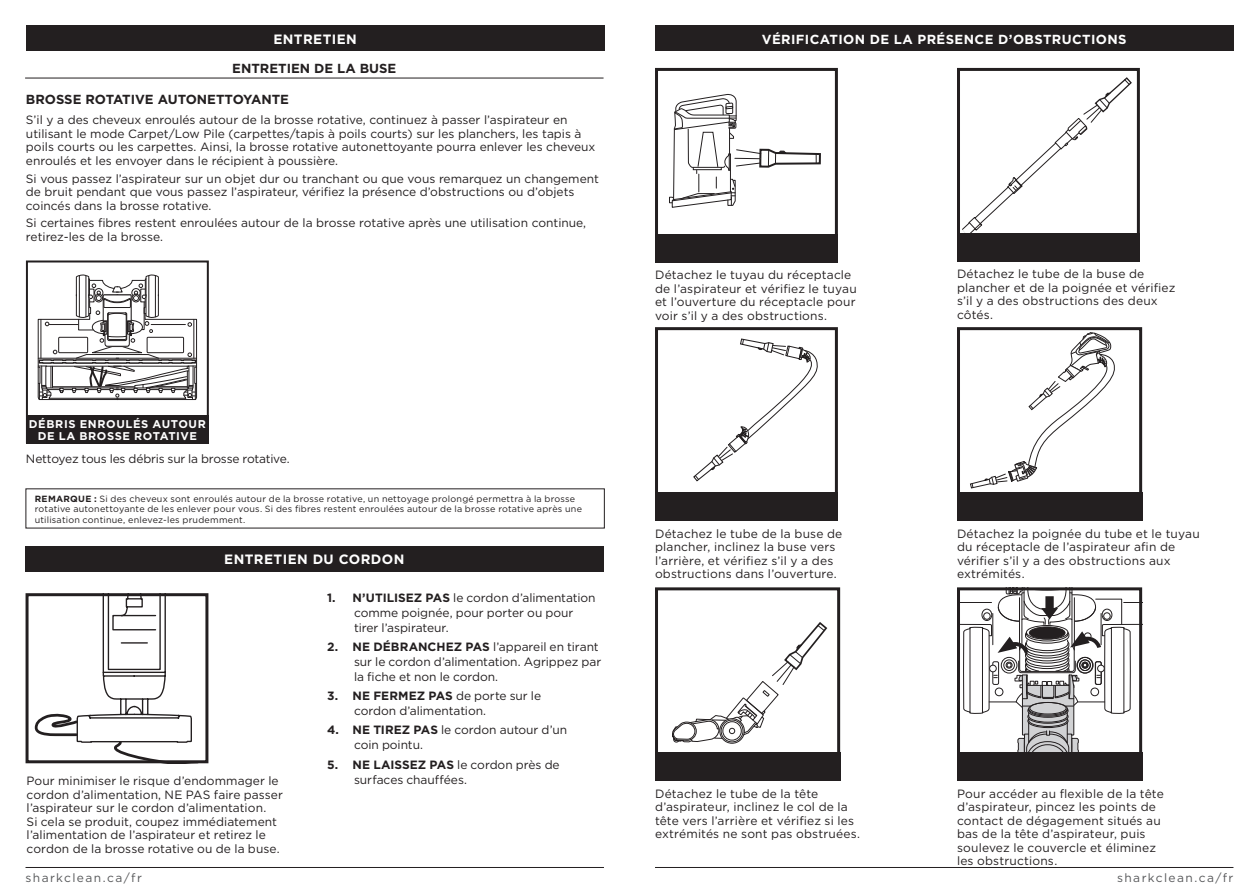
<style>
.page{position:relative;width:1259px;height:893px;background:#fff}
.page>*{position:absolute;margin:0;border:0;box-sizing:border-box;transform-origin:0 0}
.t1{font:700 13.5px "Gotham";letter-spacing:.03em;color:#fff}
.t2{font:700 13.2px "Gotham";color:#231f20}
.t3{font:700 13.2px "Gotham";letter-spacing:.03em;color:#fff}
.t4{font:12px/13.5px "Gotham";color:#231f20}
.t5{font:12px "Gotham";letter-spacing:-.02em;color:#231f20}
.t6{font:12px "Gotham";letter-spacing:.115em;color:#57585a}
.t7{font:700 11.25px/12px "Gotham";letter-spacing:.055em;color:#fff;text-align:center}
.t8{font:9px/10.5px "Gotham";letter-spacing:.025em;color:#231f20}
.s1{font-weight:700}
</style>
<div class="page">
<hr style="left:655px;top:867px;width:578px;height:1px;background:#231f20">
<hr style="left:26px;top:867px;width:578px;height:1px;background:#231f20">
<svg style="left:669px;top:94px;width:152px;height:114px"></svg>
<div style="left:655px;top:68px;width:183px;height:183px;border:3px solid #231f20"></div>
<div style="left:957px;top:68px;width:183px;height:183px;border:3px solid #231f20"></div>
<svg style="left:960px;top:76px;width:172px;height:157px"></svg>
<div style="left:26px;top:26px;width:578px;height:25px;background:#231f20"></div>
<svg style="left:37px;top:275px;width:160px;height:125px"></svg>
<div style="left:26px;top:260px;width:183px;height:183px;border:2px solid #231f20"></div>
<div style="left:26px;top:415px;width:183px;height:28px;background:#231f20"></div>
<hr style="left:25px;top:78px;width:578px;height:1px;background:#231f20">
<svg style="left:35px;top:597px;width:157px;height:162px"></svg>
<div style="left:26px;top:593px;width:182px;height:170px;border:3px solid #231f20"></div>
<div style="left:25px;top:546px;width:578px;height:26px;background:#231f20"></div>
<div style="left:655px;top:234px;width:183px;height:29px;background:#231f20"></div>
<div style="left:957px;top:233px;width:183px;height:29px;background:#231f20"></div>
<svg style="left:693px;top:338px;width:125px;height:144px"></svg>
<div style="left:655px;top:327px;width:183px;height:183px;border:3px solid #231f20"></div>
<div style="left:655px;top:492px;width:183px;height:29px;background:#231f20"></div>
<svg style="left:970px;top:332px;width:145px;height:157px"></svg>
<div style="left:957px;top:327px;width:185px;height:183px;border:3px solid #231f20"></div>
<div style="left:957px;top:492px;width:185px;height:29px;background:#231f20"></div>
<svg style="left:957px;top:587px;width:185px;height:165px"></svg>
<div style="left:957px;top:752px;width:185px;height:28px;background:#231f20"></div>
<div style="left:719px;top:718px;width:26px;height:26px;border:1px solid #231f20;border-radius:50%"></div>
<svg style="left:672px;top:622px;width:156px;height:121px"></svg>
<div style="left:655px;top:587px;width:185px;height:183px;border:3px solid #231f20"></div>
<div style="left:655px;top:752px;width:185px;height:28px;background:#231f20"></div>
<div style="left:655px;top:26px;width:578px;height:25px;background:#231f20"></div>
<p class="t1" style="left:273px;top:30px;width:85px">ENTRETIEN</p>
<p class="t2" style="left:232px;top:60px;width:165px">ENTRETIEN DE LA BUSE</p>
<p class="t2" style="left:26px;top:91px;width:265px">BROSSE ROTATIVE AUTONETTOYANTE</p>
<p class="t4" style="left:26px;top:113px;width:571px">S’il y a des cheveux enroulés autour de la brosse rotative, continuez à passer l’aspirateur en utilisant le mode Carpet/Low Pile (carpettes/tapis à poils courts) sur les planchers, les tapis à poils courts ou les carpettes. Ainsi, la brosse rotative autonettoyante pourra enlever les cheveux enroulés et les envoyer dans le récipient à poussière.</p>
<p class="t4" style="left:26px;top:171px;width:574px">Si vous passez l’aspirateur sur un objet dur ou tranchant ou que vous remarquez un changement de bruit pendant que vous passez l’aspirateur, vérifiez la présence d’obstructions ou d’objets coincés dans la brosse rotative.</p>
<p class="t4" style="left:26px;top:216px;width:562px">Si certaines fibres restent enroulées autour de la brosse rotative après une utilisation continue, retirez-les de la brosse.</p>
<p class="t7" style="left:29px;top:418px;width:179px">DÉBRIS ENROULÉS AUTOUR<br>DE LA BROSSE ROTATIVE</p>
<p class="t5" style="left:26px;top:451px;width:265px">Nettoyez tous les débris sur la brosse rotative.</p>
<p class="t8" style="left:35px;top:493px;width:549px"><span class="s1">REMARQUE :</span> Si des cheveux sont enroulés autour de la brosse rotative, un nettoyage prolongé permettra à la brosse rotative autonettoyante de les enlever pour vous. Si des fibres restent enroulées autour de la brosse rotative après une utilisation continue, enlevez-les prudemment.</p>
<p class="t1" style="left:224px;top:551px;width:182px">ENTRETIEN DU CORDON</p>
<p class="t4" style="left:27px;top:774px;width:258px">Pour minimiser le risque d’endommager le cordon d’alimentation, NE PAS faire passer l’aspirateur sur le cordon d’alimentation.<br>Si cela se produit, coupez immédiatement l’alimentation de l’aspirateur et retirez le cordon de la brosse rotative ou de la buse.</p>
<p class="t4" style="left:354px;top:590px;width:243px;line-height:15px;text-indent:-27px"><span class="s1">1. N’UTILISEZ PAS</span> le cordon d’alimentation comme poignée, pour porter ou pour tirer l’aspirateur.</p>
<p class="t4" style="left:354px;top:639px;width:249px;line-height:15px;text-indent:-27px"><span class="s1">2. NE DÉBRANCHEZ PAS</span> l’appareil en tirant sur le cordon d’alimentation. Agrippez par la fiche et non le cordon.</p>
<p class="t4" style="left:354px;top:688px;width:189px;line-height:15px;text-indent:-27px"><span class="s1">3. NE FERMEZ PAS</span> de porte sur le cordon d’alimentation.</p>
<p class="t4" style="left:354px;top:722px;width:215px;line-height:15px;text-indent:-27px"><span class="s1">4. NE TIREZ PAS</span> le cordon autour d’un coin pointu.</p>
<p class="t4" style="left:354px;top:757px;width:207px;line-height:15px;text-indent:-27px"><span class="s1">5. NE LAISSEZ PAS</span> le cordon près de surfaces chauffées.</p>
<p class="t3" style="left:762px;top:30px;width:366px">VÉRIFICATION DE LA PRÉSENCE D’OBSTRUCTIONS</p>
<p class="t4" style="left:655px;top:268px;width:203px">Détachez le tuyau du réceptacle de l’aspirateur et vérifiez le tuyau et l’ouverture du réceptacle pour voir s’il y a des obstructions.</p>
<p class="t4" style="left:957px;top:267px;width:220px">Détachez le tube de la buse de plancher et de la poignée et vérifiez s’il y a des obstructions des deux côtés.</p>
<p class="t4" style="left:655px;top:526px;width:189px">Détachez le tube de la buse de plancher, inclinez la buse vers l’arrière, et vérifiez s’il y a des obstructions dans l’ouverture.</p>
<p class="t4" style="left:957px;top:526px;width:244px">Détachez la poignée du tube et le tuyau du réceptacle de l’aspirateur afin de vérifier s’il y a des obstructions aux extrémités.</p>
<p class="t4" style="left:655px;top:787px;width:206px">Détachez le tube de la tête d’aspirateur, inclinez le col de la tête vers l’arrière et vérifiez si les extrémités ne sont pas obstruées.</p>
<p class="t4" style="left:957px;top:787px;width:208px">Pour accéder au flexible de la tête d’aspirateur, pincez les points de contact de dégagement situés au bas de la tête d’aspirateur, puis soulevez le couvercle et éliminez les obstructions.</p>
<p class="t6" style="left:26px;top:870px;width:118px">sharkclean.ca/fr</p>
<p class="t6" style="left:1117px;top:870px;width:118px">sharkclean.ca/fr</p>
</div>
